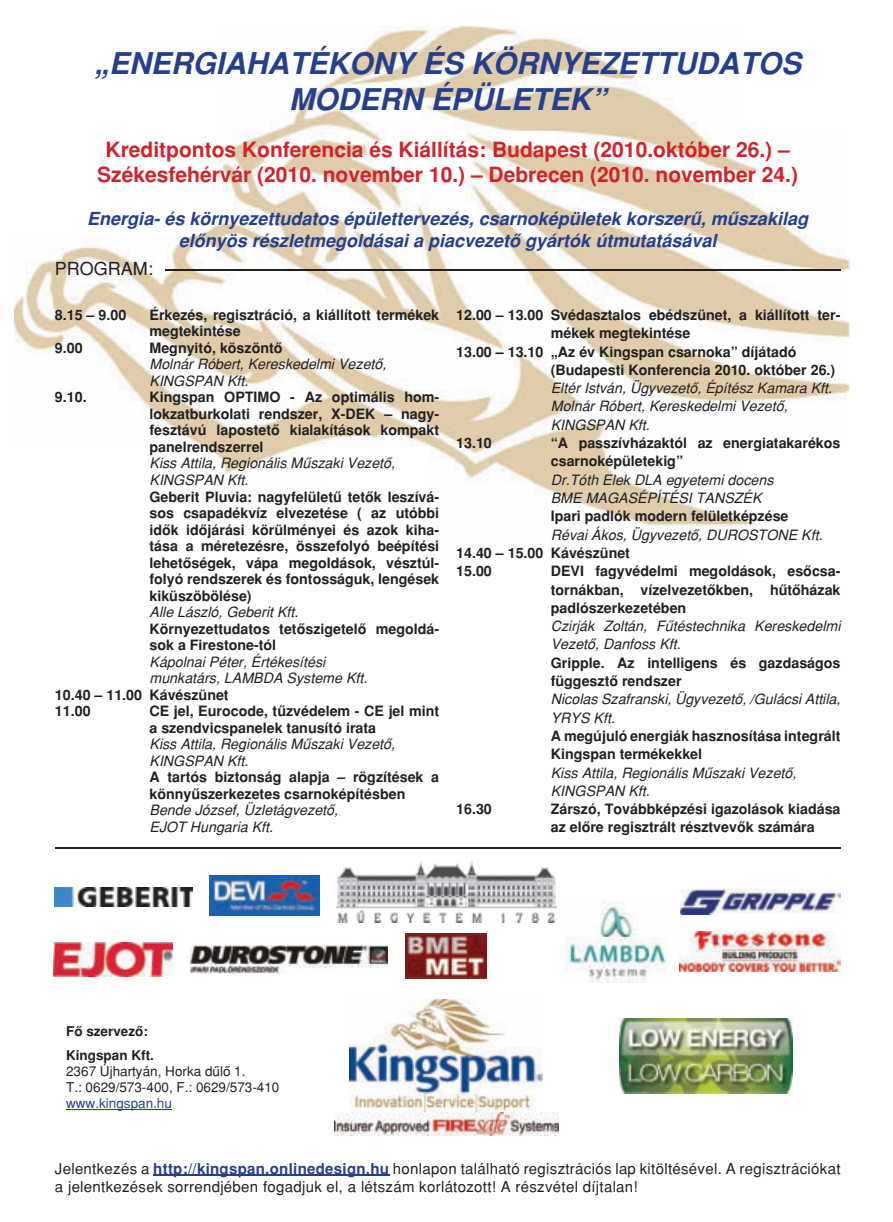
<style>
.page{position:relative;width:893px;height:1222px;background:#fff}
.page>*{position:absolute;margin:0;border:0;box-sizing:border-box;transform-origin:0 0}
.t1{font:italic 30px/36px "Helvetica H Bold";color:#253f8e;text-align:center}
.t2{font:21px/25.2px "Helvetica H Bold";color:#d1232a;text-align:center}
.t3{font:italic 18px/21.6px "Helvetica H Bold";color:#253f8e;text-align:center}
.t4{font:18px "Helvetica H Regular";color:#231f20}
.t5{font:15px/18px "Helvetica H Regular";letter-spacing:.02em;color:#231f20}
.t6{font:14.25px/16.5px "Helvetica H Bold";color:#231f20}
.t7{font:14.25px/18.3px "Helvetica H Oblique";color:#231f20}
.t8{font:13.5px/16.2px "Helvetica H Regular";color:#231f20}
.t9{font:13.5px/23.4px "Helvetica H Bold";color:#231f20}
.t10{font:13.5px "Helvetica H Regular";color:#253f8e}
.s1{font-family:"Helvetica H Bold";color:#253f8e}
</style>
<div class="page">
<img style="left:15px;top:26px;width:835px;height:502px">
<hr style="left:66px;top:1109px;width:106px;height:1px;background:#253f8e">
<hr style="left:153px;top:1174px;width:236px;height:1px;background:#253f8e">
<img style="left:209px;top:876px;width:110px;height:39px">
<img style="left:189px;top:945px;width:198px;height:28px">
<img style="left:53px;top:942px;width:119px;height:34px">
<img style="left:679px;top:932px;width:161px;height:39px">
<img style="left:680px;top:889px;width:160px;height:25px">
<img style="left:565px;top:901px;width:101px;height:81px">
<img style="left:619px;top:1018px;width:173px;height:75px">
<img style="left:405px;top:933px;width:82px;height:45px">
<img style="left:336px;top:861px;width:220px;height:61px">
<img style="left:55px;top:887px;width:138px;height:19px">
<img style="left:350px;top:999px;width:192px;height:113px">
<img style="left:334px;top:1112px;width:224px;height:23px">
<hr style="left:165px;top:270px;width:675px;height:1px;background:#231f20">
<hr style="left:55px;top:847px;width:785px;height:2px;background:#231f20">
<h1 class="t1" style="left:94px;top:48px;width:708px">„ENERGIAHATÉKONY ÉS KÖRNYEZETTUDATOS<br>MODERN ÉPÜLETEK”</h1>
<h2 class="t2" style="left:97px;top:138px;width:702px">Kreditpontos Konferencia és Kiállítás: Budapest (2010.október 26.) –<br>Székesfehérvár (2010. november 10.) – Debrecen (2010. november 24.)</h2>
<p class="t3" style="left:87px;top:209px;width:722px">Energia- és környezettudatos épülettervezés, csarnoképületek korszerû, mûszakilag elônyös részletmegoldásai a piacvezetô gyártók útmutatásával</p>
<p class="t4" style="left:55px;top:261px;width:100px">PROGRAM:</p>
<p class="t6" style="left:55px;top:308px;width:73px">8.15 – 9.00</p>
<p class="t6" style="left:149px;top:308px;width:291px">Érkezés, regisztráció, a kiállított termékek megtekintése</p>
<p class="t6" style="left:55px;top:341px;width:29px">9.00</p>
<p class="t6" style="left:149px;top:341px;width:135px">Megnyitó, köszöntô</p>
<p class="t7" style="left:149px;top:357px;width:238px;line-height:16.5px">Molnár Róbert, Kereskedelmi Vezetô,<br>KINGSPAN Kft.</p>
<p class="t6" style="left:55px;top:390px;width:33px">9.10.</p>
<p class="t6" style="left:149px;top:390px;width:291px;text-align:justify">Kingspan OPTIMO - Az optimális hom&shy;lokzatburkolati rendszer, X-DEK – nagy&shy;fesztávú lapostetô kialakítások kompakt panelrendszerrel</p>
<p class="t7" style="left:149px;top:456px;width:247px;line-height:16.5px">Kiss Attila, Regionális Mûszaki Vezetô,<br>KINGSPAN Kft.</p>
<p class="t6" style="left:149px;top:489px;width:291px;text-align:justify">Geberit Pluvia: nagyfelületû tetôk leszívá&shy;sos csapadékvíz elvezetése ( az utóbbi idôk idôjárási körülményei és azok kiha&shy;tása a méretezésre, összefolyó beépítési lehetôségek, vápa megoldások, vésztúl&shy;folyó rendszerek és fontosságuk, lengések kiküszöbölése)</p>
<p class="t7" style="left:149px;top:604px;width:150px">Alle László, Geberit Kft.</p>
<p class="t6" style="left:149px;top:621px;width:291px">Környezettudatos tetôszigetelô megoldá&shy;sok a Firestone-tól</p>
<p class="t7" style="left:149px;top:654px;width:219px;line-height:16.5px">Kápolnai Péter, Értékesítési munkatárs, LAMBDA Systeme Kft.</p>
<p class="t6" style="left:55px;top:687px;width:175px">10.40 – 11.00 Kávészünet<br>11.00</p>
<p class="t6" style="left:149px;top:704px;width:291px">CE jel, Eurocode, tûzvédelem - CE jel mint a szendvicspanelek tanusító irata</p>
<p class="t7" style="left:149px;top:737px;width:247px;line-height:16.5px">Kiss Attila, Regionális Mûszaki Vezetô,<br>KINGSPAN Kft.</p>
<p class="t6" style="left:149px;top:770px;width:291px">A tartós biztonság alapja – rögzítések a könnyûszerkezetes csarnoképítésben</p>
<p class="t7" style="left:149px;top:802px;width:190px;line-height:17.1px">Bende József, Üzletágvezetô,<br>EJOT Hungaria Kft.</p>
<p class="t6" style="left:456px;top:308px;width:386px">12.00 – 13.00 Svédasztalos ebédszünet, a kiállított ter-</p>
<p class="t6" style="left:550px;top:326px;width:141px">mékek megtekintése</p>
<p class="t6" style="left:456px;top:344px;width:341px">13.00 – 13.10 „Az év Kingspan csarnoka” díjátadó</p>
<p class="t6" style="left:550px;top:363px;width:286px">(Budapesti Konferencia 2010. október 26.)</p>
<p class="t7" style="left:550px;top:380px;width:283px">Eltér István, Ügyvezetô, Építész Kamara Kft.<br>Molnár Róbert, Kereskedelmi Vezetô,<br>KINGSPAN Kft.</p>
<p class="t6" style="left:456px;top:436px;width:37px">13.10</p>
<p class="t6" style="left:550px;top:435px;width:291px;line-height:18.3px">“A passzívházaktól az energiatakarékos csarnoképületekig”</p>
<p class="t7" style="left:550px;top:471px;width:224px">Dr.Tóth Elek DLA egyetemi docens<br>BME MAGASÉPÍTÉSI TANSZÉK</p>
<p class="t6" style="left:550px;top:509px;width:239px">Ipari padlók modern felületképzése</p>
<p class="t7" style="left:550px;top:526px;width:273px">Révai Ákos, Ügyvezetô, DUROSTONE Kft.</p>
<p class="t6" style="left:456px;top:545px;width:175px;line-height:18.3px">14.40 – 15.00 Kávészünet<br>15.00</p>
<p class="t6" style="left:550px;top:563px;width:291px;line-height:18.3px;text-align:justify">DEVI fagyvédelmi megoldások, esôcsa&shy;tornákban, vízelvezetôkben, hûtôházak padlószerkezetében</p>
<p class="t7" style="left:550px;top:618px;width:291px">Czirják Zoltán, Fûtéstechnika Kereskedelmi<br>Vezetô, Danfoss Kft.</p>
<p class="t6" style="left:550px;top:654px;width:291px;line-height:18.3px">Gripple. Az intelligens és gazdaságos függesztô rendszer</p>
<p class="t7" style="left:550px;top:691px;width:291px">Nicolas Szafranski, Ügyvezetô, /Gulácsi Attila,<br>YRYS Kft.</p>
<p class="t6" style="left:550px;top:728px;width:291px;line-height:18.3px">A megújuló energiák hasznosítása integrált<br>Kingspan termékekkel</p>
<p class="t7" style="left:550px;top:764px;width:247px">Kiss Attila, Regionális Mûszaki Vezetô,<br>KINGSPAN Kft.</p>
<p class="t6" style="left:456px;top:802px;width:37px">16.30</p>
<p class="t6" style="left:550px;top:801px;width:291px;line-height:18.3px">Zárszó, Továbbképzési igazolások kiadása az elôre regisztrált résztvevôk számára</p>
<p class="t9" style="left:66px;top:1021px;width:89px">Fô szervezô:<br>Kingspan Kft.</p>
<p class="t8" style="left:66px;top:1064px;width:215px">2367 Újhartyán, Horka dûlô 1.<br>T.: 0629/573-400, F.: 0629/573-410</p>
<p class="t10" style="left:66px;top:1098px;width:107px">www.kingspan.hu</p>
<p class="t5" style="left:55px;top:1160px;width:787px">Jelentkezés a <span class="s1">http://kingspan.onlinedesign.hu</span> honlapon található regisztrációs lap kitöltésével. A regisztrációkat a jelentkezések sorrendjében fogadjuk el, a létszám korlátozott! A részvétel díjtalan!</p>
</div>
